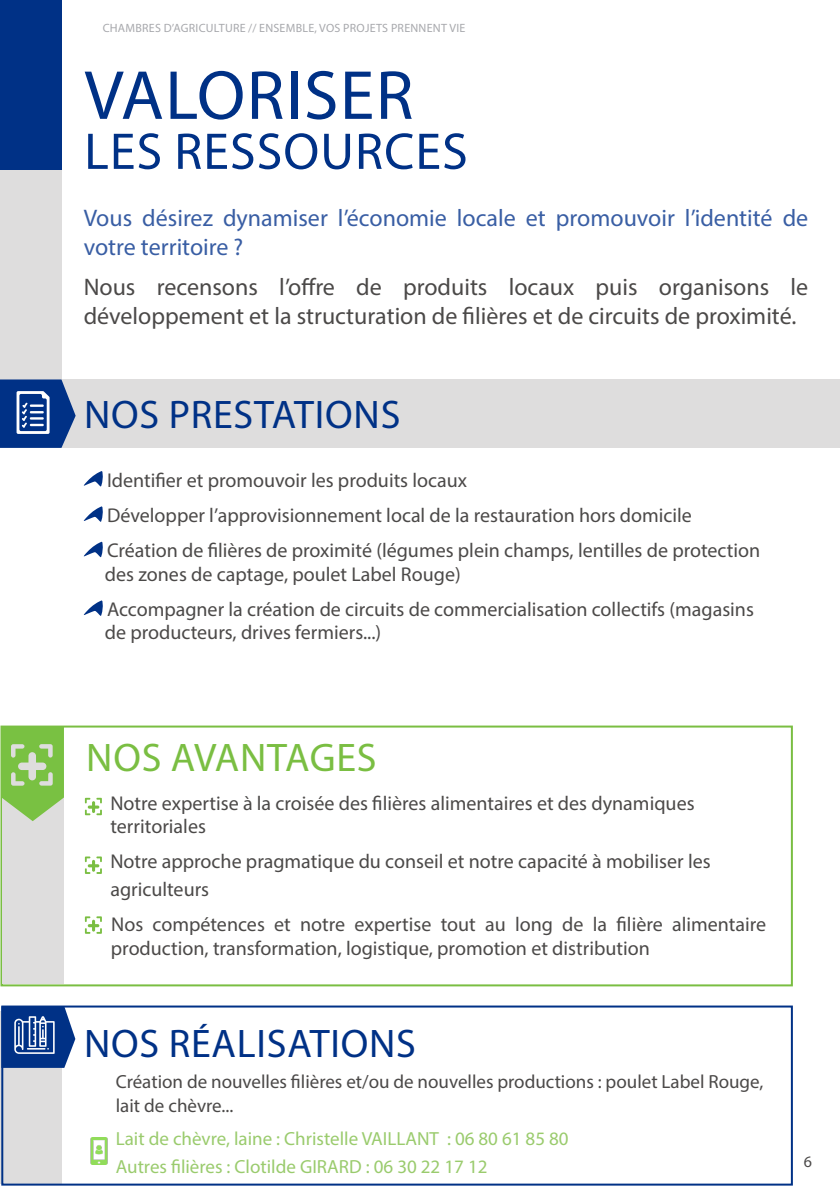
<style>
.page{position:relative;width:840px;height:1191px;background:#fff}
.page>*{position:absolute;margin:0;border:0;box-sizing:border-box;transform-origin:0 0}
.t1{font:70px "Myriad Pro";letter-spacing:.02em;color:#003186}
.t2{font:52px "Myriad Pro";letter-spacing:.02em;color:#003186}
.t3{font:40px "Myriad Pro";letter-spacing:.02em;color:#003186}
.t4{font:40px "Myriad Pro";letter-spacing:.02em;color:#7abe42}
.t5{font:24px/28.8px "Myriad Pro";color:#4b4948}
.t6{font:24px/28.8px "Myriad Pro";color:#395ea4}
.t7{font:20px/24px "Myriad Pro";color:#4b4948}
.t8{font:19px "Myriad Pro";color:#9acb6d}
.t9{font:19px/24px "Myriad Pro";color:#4b4948}
.t10{font:16px "Myriad Pro";color:#4b4948}
.t11{font:12px "Myriad Pro";letter-spacing:.02em;color:#a8a9ad}
</style>
<div class="page">
<div style="left:0;top:0;width:61px;height:170px;background:#003186"></div>
<div style="left:0;top:725px;width:792px;height:261px;border:2px solid #7abe42"></div>
<div style="left:0;top:170px;width:61px;height:210px;background:#dedddd"></div>
<svg style="left:85px;top:798px;width:17px;height:17px"></svg>
<svg style="left:85px;top:856px;width:17px;height:18px"></svg>
<svg style="left:85px;top:916px;width:17px;height:17px"></svg>
<svg style="left:84px;top:471px;width:19px;height:15px"></svg>
<svg style="left:84px;top:506px;width:19px;height:16px"></svg>
<svg style="left:84px;top:541px;width:19px;height:16px"></svg>
<svg style="left:84px;top:600px;width:19px;height:16px"></svg>
<div style="left:0;top:379px;width:839px;height:69px;background:#dedddd"></div>
<div style="left:2px;top:774px;width:61px;height:209px;background:#dedddd"></div>
<svg style="left:1px;top:726px;width:63px;height:95px"></svg>
<div style="left:0;top:1011px;width:61px;height:172px;background:#dedddd"></div>
<svg style="left:4px;top:1008px;width:71px;height:59px"></svg>
<img style="left:90px;top:1137px;width:18px;height:27px">
<svg style="left:0;top:379px;width:76px;height:69px"></svg>
<div style="left:1px;top:1005px;width:791px;height:180px;border:2px solid #003186"></div>
<p class="t11" style="left:103px;top:21px;width:364px">CHAMBRES D’AGRICULTURE // ENSEMBLE, VOS PROJETS PRENNENT VIE</p>
<p class="t1" style="left:84px;top:52px;width:330px">VALORISER</p>
<p class="t2" style="left:84px;top:119px;width:385px">LES RESSOURCES</p>
<p class="t6" style="left:84px;top:204px;width:725px">Vous désirez dynamiser l’économie locale et promouvoir l’identité de votre territoire ?</p>
<p class="t5" style="left:84px;top:272px;width:725px">Nous recensons l’offre de produits locaux puis organisons le développement et la structuration de filières et de circuits de proximité.</p>
<p class="t3" style="left:84px;top:390px;width:318px">NOS PRESTATIONS</p>
<p class="t7" style="left:107px;top:467px;width:361px">Identifier et promouvoir les produits locaux</p>
<p class="t7" style="left:107px;top:503px;width:586px">Développer l’approvisionnement local de la restauration hors domicile</p>
<p class="t7" style="left:107px;top:538px;width:654px">Création de filières de proximité (légumes plein champs, lentilles de protection</p>
<p class="t7" style="left:105px;top:561px;width:357px">des zones de captage, poulet Label Rouge)</p>
<p class="t7" style="left:107px;top:597px;width:648px">Accompagner la création de circuits de commercialisation collectifs (magasins</p>
<p class="t7" style="left:105px;top:620px;width:278px">de producteurs, drives fermiers...)</p>
<p class="t4" style="left:86px;top:733px;width:292px">NOS AVANTAGES</p>
<p class="t7" style="left:110px;top:790px;width:585px">Notre expertise à la croisée des filières alimentaires et des dynamiques</p>
<p class="t7" style="left:110px;top:814px;width:97px">territoriales</p>
<p class="t7" style="left:110px;top:849px;width:601px">Notre approche pragmatique du conseil et notre capacité à mobiliser les</p>
<p class="t7" style="left:110px;top:876px;width:100px">agriculteurs</p>
<p class="t7" style="left:111px;top:912px;width:656px">Nos compétences et notre expertise tout au long de la filière alimentaire production, transformation, logistique, promotion et distribution</p>
<p class="t3" style="left:84px;top:1019px;width:333px">NOS RÉALISATIONS</p>
<p class="t9" style="left:116px;top:1069px;width:648px">Création de nouvelles filières et/ou de nouvelles productions : poulet Label Rouge, lait de chèvre...</p>
<p class="t8" style="left:116px;top:1127px;width:454px">Lait de chèvre, laine : Christelle VAILLANT : 06 80 61 85 80</p>
<p class="t8" style="left:116px;top:1154px;width:373px">Autres filières : Clotilde GIRARD : 06 30 22 17 12</p>
<p class="t10" style="left:803px;top:1152px;width:10px">6</p>
</div>
